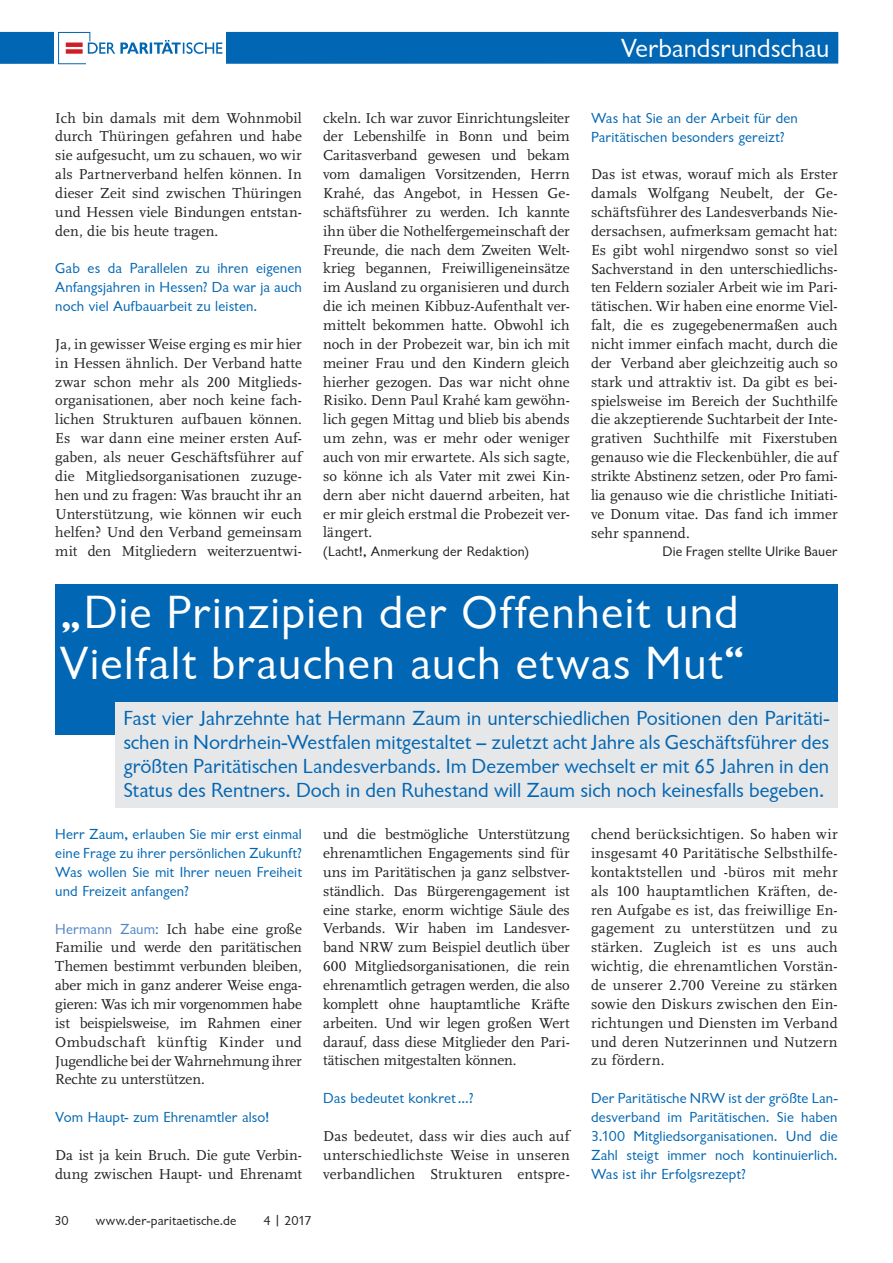
<style>
.page{position:relative;width:893px;height:1263px;background:#fff}
.page>*{position:absolute;margin:0;border:0;box-sizing:border-box;transform-origin:0 0}
.t1{font:48px/51px "Chantilly";letter-spacing:.025em;color:#fff}
.t2{font:27px "Chantilly";color:#fff}
.t3{font:21px/24px "Chantilly";color:#0166b3;text-align:justify}
.t4{font:15px/18.9px "Scala LF";letter-spacing:.005em;color:#231f20;text-align:justify}
.t5{font:15px/18.9px "Chantilly";letter-spacing:.01em;color:#0166b3;text-align:justify}
.t6{font:14.25px "Chantilly";letter-spacing:.01em;color:#231f20}
.t7{font:13.5px "Chantilly";letter-spacing:.01em;color:#231f20}
.s1{font-family:"Chantilly";color:#5084c4}
.s2{color:#0166b3}
</style>
<div class="page">
<div style="left:0;top:32px;width:838px;height:32px;background:#0166b3"></div>
<div style="left:54px;top:30px;width:172px;height:36px;background:#fff"></div>
<svg style="left:58px;top:32px;width:164px;height:33px"></svg>
<div style="left:55px;top:584px;width:783px;height:151px;background:#0166b3"></div>
<div style="left:115px;top:702px;width:723px;height:106px;background:#e6e7e9"></div>
<h2 class="t2" style="left:621px;top:32px;width:210px">Verbandsrundschau</h2>
<p class="t4" style="left:55px;top:108px;width:248px">Ich bin damals mit dem Wohnmobil durch Thüringen gefahren und habe sie aufgesucht, um zu schauen, wo wir als Partnerverband helfen können. In dieser Zeit sind zwischen Thüringen und Hessen viele Bindungen entstan&shy;den, die bis heute tragen.</p>
<p class="t5" style="left:55px;top:259px;width:248px">Gab es da Parallelen zu ihren eigenen Anfangsjahren in Hessen? Da war ja auch noch viel Aufbauarbeit zu leisten.</p>
<p class="t4" style="left:55px;top:334px;width:248px">Ja, in gewisser Weise erging es mir hier in Hessen ähnlich. Der Verband hatte zwar schon mehr als 200 Mitglieds&shy;organisationen, aber noch keine fach&shy;lichen Strukturen aufbauen können.<br>Es war dann eine meiner ersten Auf&shy;gaben, als neuer Geschäftsführer auf die Mitgliedsorganisationen zuzuge&shy;hen und zu fragen: Was braucht ihr an Unterstützung, wie können wir euch helfen? Und den Verband gemeinsam mit den Mitgliedern weiterzuentwi-</p>
<p class="t4" style="left:323px;top:108px;width:248px">ckeln. Ich war zuvor Einrichtungsleiter der Lebenshilfe in Bonn und beim Caritasverband gewesen und bekam vom damaligen Vorsitzenden, Herrn Krahé, das Angebot, in Hessen Ge&shy;schäftsführer zu werden. Ich kannte ihn über die Nothelfergemeinschaft der Freunde, die nach dem Zweiten Welt&shy;krieg begannen, Freiwilligeneinsätze im Ausland zu organisieren und durch die ich meinen Kibbuz-Aufenthalt ver&shy;mittelt bekommen hatte. Obwohl ich noch in der Probezeit war, bin ich mit meiner Frau und den Kindern gleich hierher gezogen. Das war nicht ohne Risiko. Denn Paul Krahé kam gewöhn&shy;lich gegen Mittag und blieb bis abends um zehn, was er mehr oder weniger auch von mir erwartete. Als sich sagte, so könne ich als Vater mit zwei Kin&shy;dern aber nicht dauernd arbeiten, hat er mir gleich erstmal die Probezeit ver&shy;längert.</p>
<p class="t6" style="left:323px;top:543px;width:207px">(Lacht!, Anmerkung der Redaktion)</p>
<p class="t5" style="left:591px;top:108px;width:208px">Was hat Sie an der Arbeit für den<br>Paritätischen besonders gereizt?</p>
<p class="t4" style="left:591px;top:165px;width:248px">Das ist etwas, worauf mich als Erster damals Wolfgang Neubelt, der Ge&shy;schäftsführer des Landesverbands Nie&shy;dersachsen, aufmerksam gemacht hat:<br>Es gibt wohl nirgendwo sonst so viel Sachverstand in den unterschiedlichs&shy;ten Feldern sozialer Arbeit wie im Pari&shy;tätischen. Wir haben eine enorme Viel&shy;falt, die es zugegebenermaßen auch nicht immer einfach macht, durch die der Verband aber gleichzeitig auch so stark und attraktiv ist. Da gibt es bei&shy;spielsweise im Bereich der Suchthilfe die akzeptierende Suchtarbeit der Inte&shy;grativen Suchthilfe mit Fixerstuben genauso wie die Fleckenbühler, die auf strikte Abstinenz setzen, oder Pro fami&shy;lia genauso wie die christliche Initiati&shy;ve Donum vitae. Das fand ich immer sehr spannend.</p>
<p class="t6" style="left:662px;top:543px;width:177px">Die Fragen stellte Ulrike Bauer</p>
<h1 class="t1" style="left:60px;top:586px;width:688px">„Die Prinzipien der Offenheit und<br>Vielfalt brauchen auch etwas Mut“</h1>
<p class="t3" style="left:123px;top:705px;width:707px">Fast vier Jahrzehnte hat Hermann Zaum in unterschiedlichen Positionen den Paritäti&shy;schen in Nordrhein-Westfalen mitgestaltet – zuletzt acht Jahre als Geschäftsführer des größten Paritätischen Landesverbands. Im Dezember wechselt er mit 65 Jahren in den Status des Rentners. Doch in den Ruhestand will Zaum sich noch keinesfalls begeben.</p>
<p class="t5" style="left:55px;top:825px;width:248px">Herr Zaum, erlauben Sie mir erst einmal eine Frage zu ihrer persönlichen Zukunft?<br>Was wollen Sie mit Ihrer neuen Freiheit und Freizeit anfangen?</p>
<p class="t4" style="left:55px;top:919px;width:248px"><span class="s1">Hermann Zaum</span><span class="s2">:</span> Ich habe eine große Familie und werde den paritätischen Themen bestimmt verbunden bleiben, aber mich in ganz anderer Weise enga&shy;gieren: Was ich mir vorgenommen habe ist beispielsweise, im Rahmen einer Ombudschaft künftig Kinder und Jugendliche bei der Wahrnehmung ihrer Rechte zu unterstützen.</p>
<p class="t5" style="left:55px;top:1107px;width:216px">Vom Haupt- zum Ehrenamtler also!</p>
<p class="t4" style="left:55px;top:1145px;width:248px">Da ist ja kein Bruch. Die gute Verbin&shy;dung zwischen Haupt- und Ehrenamt</p>
<p class="t4" style="left:323px;top:824px;width:248px">und die bestmögliche Unterstützung ehrenamtlichen Engagements sind für uns im Paritätischen ja ganz selbstver&shy;ständlich. Das Bürgerengagement ist eine starke, enorm wichtige Säule des Verbands. Wir haben im Landesver&shy;band NRW zum Beispiel deutlich über 600 Mitgliedsorganisationen, die rein ehrenamtlich getragen werden, die also komplett ohne hauptamtliche Kräfte arbeiten. Und wir legen großen Wert darauf, dass diese Mitglieder den Pari&shy;tätischen mitgestalten können.</p>
<p class="t5" style="left:323px;top:1088px;width:152px">Das bedeutet konkret...?</p>
<p class="t4" style="left:323px;top:1126px;width:248px">Das bedeutet, dass wir dies auch auf unterschiedlichste Weise in unseren verbandlichen Strukturen entspre-</p>
<p class="t7" style="left:54px;top:1212px;width:16px">30</p>
<p class="t7" style="left:96px;top:1212px;width:142px">www.der-paritaetische.de</p>
<p class="t7" style="left:264px;top:1212px;width:50px">4 | 2017</p>
<p class="t4" style="left:591px;top:824px;width:248px">chend berücksichtigen. So haben wir insgesamt 40 Paritätische Selbsthilfe&shy;kontaktstellen und -büros mit mehr als 100 hauptamtlichen Kräften, de&shy;ren Aufgabe es ist, das freiwillige En&shy;gagement zu unterstützen und zu stärken. Zugleich ist es uns auch wichtig, die ehrenamtlichen Vorstän&shy;de unserer 2.700 Vereine zu stärken sowie den Diskurs zwischen den Ein&shy;richtungen und Diensten im Verband und deren Nutzerinnen und Nutzern zu fördern.</p>
<p class="t5" style="left:591px;top:1088px;width:248px">Der Paritätische NRW ist der größte Lan&shy;desverband im Paritätischen. Sie haben 3.100 Mitgliedsorganisationen. Und die Zahl steigt immer noch kontinuierlich.<br>Was ist ihr Erfolgsrezept?</p>
</div>
